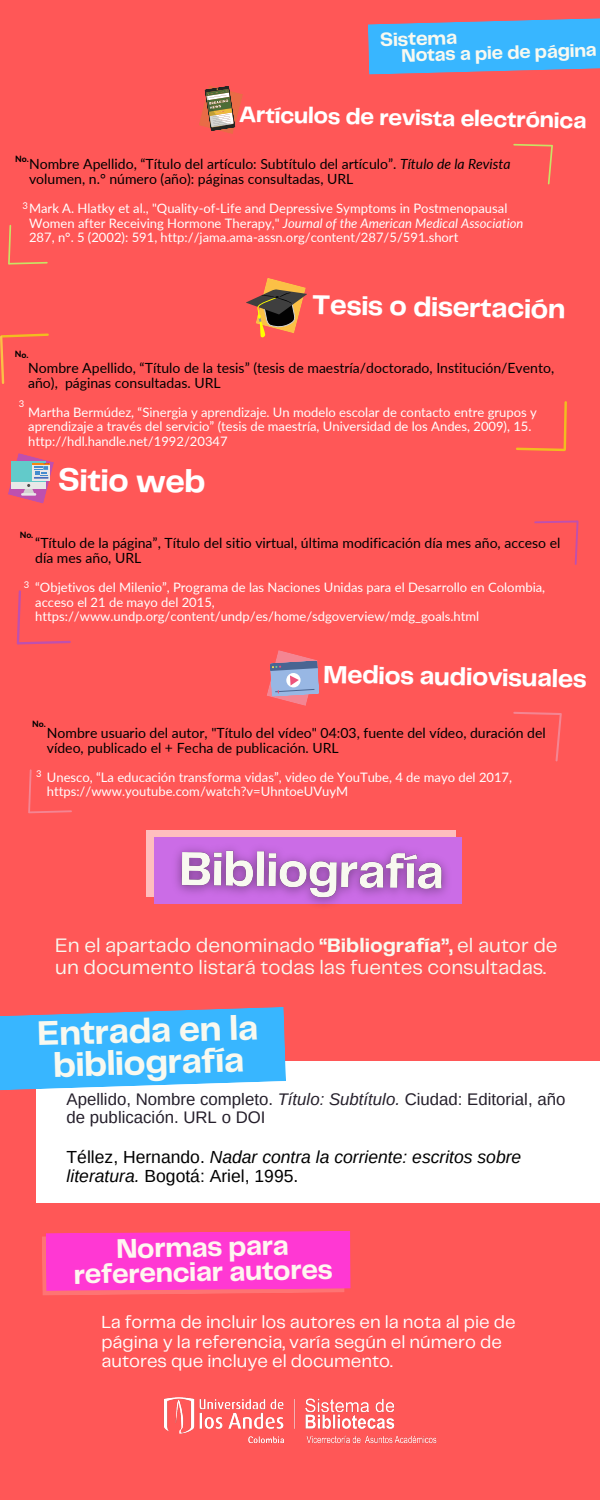
<style>
.page{position:relative;width:600px;height:1500px;background:#ff5757}
.page>*{position:absolute;margin:0;border:0;box-sizing:border-box;transform-origin:0 0}
.t1{font:700 35.5px/31.8px "Telegraf";color:#f8f9f0;text-align:center}
.t2{font:700 32.9px "Telegraf";color:#fff}
.t3{font:700 28.3px "Telegraf";color:#fff}
.t4{font:700 28.1px/24.8px "Telegraf";color:#fef7f0;text-align:center}
.t5{font:700 25.8px "Telegraf";color:#fff}
.t6{font:700 23.4px "Telegraf";color:#fff}
.t7{font:20.3px/21.6px "Telegraf";color:#f8f9f0}
.t8{font:700 19.8px "Telegraf";color:#f8f9f0}
.t9{font:700 19.1px "Telegraf";color:#f8f9f0}
.t10{font:18.2px/19.5px "Telegraf";color:#fff}
.t11{font:italic 17.5px/18.8px "Arimo";color:#000}
.t12{font:16.8px/18px "Arimo";color:#251f2b}
.t13{font:14px/15px "Lato";color:#000}
.t14{font:13px/14.2px "Lato";color:#fff}
.t15{font:9.4px "Lato";color:#fff}
.t16{font:800 8.6px "Lato";letter-spacing:-.01em;color:#000}
.s1{font-style:italic}
.s2{font-weight:700}
.s3{font-style:normal}
</style>
<div class="page">
<svg style="left:199px;top:86px;width:44px;height:48px"></svg>
<svg style="left:8px;top:224px;width:40px;height:41px"></svg>
<svg style="left:513px;top:143px;width:40px;height:42px"></svg>
<svg style="left:246px;top:278px;width:61px;height:60px"></svg>
<svg style="left:516px;top:401px;width:51px;height:51px"></svg>
<svg style="left:0;top:333px;width:49px;height:51px"></svg>
<svg style="left:8px;top:453px;width:46px;height:51px"></svg>
<svg style="left:16px;top:590px;width:55px;height:55px"></svg>
<svg style="left:534px;top:520px;width:45px;height:45px"></svg>
<svg style="left:267px;top:650px;width:52px;height:56px"></svg>
<svg style="left:28px;top:769px;width:44px;height:45px"></svg>
<svg style="left:513px;top:712px;width:49px;height:50px"></svg>
<svg style="left:368px;top:18px;width:232px;height:57px"></svg>
<div style="left:36px;top:1061px;width:564px;height:142px;background:#fff"></div>
<svg style="left:0;top:1007px;width:286px;height:84px"></svg>
<div style="left:146px;top:830px;width:309px;height:67px;background:#ffbebe"></div>
<div style="left:155px;top:837px;width:307px;height:67px;background:#cb6ce6"></div>
<img style="left:176px;top:834px;width:280px;height:71px">
<svg style="left:42px;top:1231px;width:309px;height:64px"></svg>
<img style="left:163px;top:1397px;width:274px;height:47px">
<p class="t8" style="left:380px;top:31px;width:79px;rotate:-2deg">Sistema</p>
<p class="t9" style="left:401px;top:48px;width:197px;rotate:-2deg">Notas a pie de página</p>
<p class="t6" style="left:239px;top:104px;width:350px;rotate:1deg">Artículos de revista electrónica</p>
<p class="t13" style="left:29px;top:156px;width:483px">Nombre Apellido, “Título del artículo: Subtítulo del artículo”. <span class="s1">Título de la Revista </span>volumen, n.° número (año): páginas consultadas, URL</p>
<p class="t14" style="left:29px;top:201px;width:496px">Mark A. Hlatky et al., "Quality-of-Life and Depressive Symptoms in Postmenopausal<br>Women after Receiving Hormone Therapy," <span class="s1">Journal of the American Medical Association<br></span>287, n°. 5 (2002): 591, http://jama.ama-assn.org/content/287/5/591.short</p>
<p class="t16" style="left:15px;top:154px;width:15px">No.</p>
<p class="t15" style="left:23px;top:200px;width:7px">3</p>
<p class="t16" style="left:15px;top:349px;width:15px">No.</p>
<p class="t3" style="left:312px;top:292px;width:255px;rotate:1deg">Tesis o disertación</p>
<p class="t13" style="left:28px;top:360px;width:528px">Nombre Apellido, “Título de la tesis” (tesis de maestría/doctorado, Institución/Evento, año), páginas consultadas. URL</p>
<p class="t14" style="left:28px;top:405px;width:510px">Martha Bermúdez, “Sinergia y aprendizaje. Un modelo escolar de contacto entre grupos y aprendizaje a través del servicio” (tesis de maestría, Universidad de los Andes, 2009), 15. http://hdl.handle.net/1992/20347</p>
<p class="t2" style="left:58px;top:465px;width:149px;rotate:1deg">Sitio web</p>
<p class="t15" style="left:19px;top:398px;width:7px">3</p>
<p class="t16" style="left:20px;top:530px;width:15px">No.</p>
<p class="t13" style="left:35px;top:535px;width:527px">“Título de la página”, Título del sitio virtual, última modificación día mes año, acceso el día mes año, URL</p>
<p class="t14" style="left:35px;top:580px;width:512px">“Objetivos del Milenio”, Programa de las Naciones Unidas para el Desarrollo en Colombia, acceso el 21 de mayo del 2015,</p>
<p class="t14" style="left:35px;top:609px;width:446px">https://www.undp.org/content/undp/es/home/sdgoverview/mdg_goals.html</p>
<p class="t15" style="left:24px;top:579px;width:7px">3</p>
<p class="t5" style="left:324px;top:663px;width:265px;rotate:1deg">Medios audiovisuales</p>
<p class="t13" style="left:47px;top:725px;width:500px">Nombre usuario del autor, "Título del vídeo" 04:03, fuente del vídeo, duración del vídeo, publicado el + Fecha de publicación. URL</p>
<p class="t14" style="left:47px;top:770px;width:467px">Unesco, “La educación transforma vidas”, video de YouTube, 4 de mayo del 2017, https://www.youtube.com/watch?v=UhntoeUVuyM</p>
<p class="t16" style="left:32px;top:719px;width:15px">No.</p>
<p class="t15" style="left:36px;top:768px;width:7px">3</p>
<p class="t7" style="left:55px;top:936px;width:504px">En el apartado denominado <span class="s2">“Bibliografía”,</span> el autor de un documento listará todas las fuentes consultadas.</p>
<p class="t1" style="left:37px;top:1020px;width:223px;rotate:-2deg">Entrada en la bibliografía</p>
<p class="t12" style="left:67px;top:1090px;width:500px">Apellido, Nombre completo. <span class="s1">Título: Subtítulo.</span> Ciudad: Editorial, año de publicación. URL o DOI</p>
<p class="t11" style="left:67px;top:1148px;width:456px"><span class="s3">Téllez, Hernando.</span> Nadar contra la corriente: escritos sobre literatura. <span class="s3">Bogotá: Ariel, 1995.</span></p>
<p class="t4" style="left:73px;top:1238px;width:261px;rotate:-1deg">Normas para referenciar autores</p>
<p class="t10" style="left:101px;top:1313px;width:416px">La forma de incluir los autores en la nota al pie de página y la referencia, varía según el número de autores que incluye el documento.</p>
</div>
